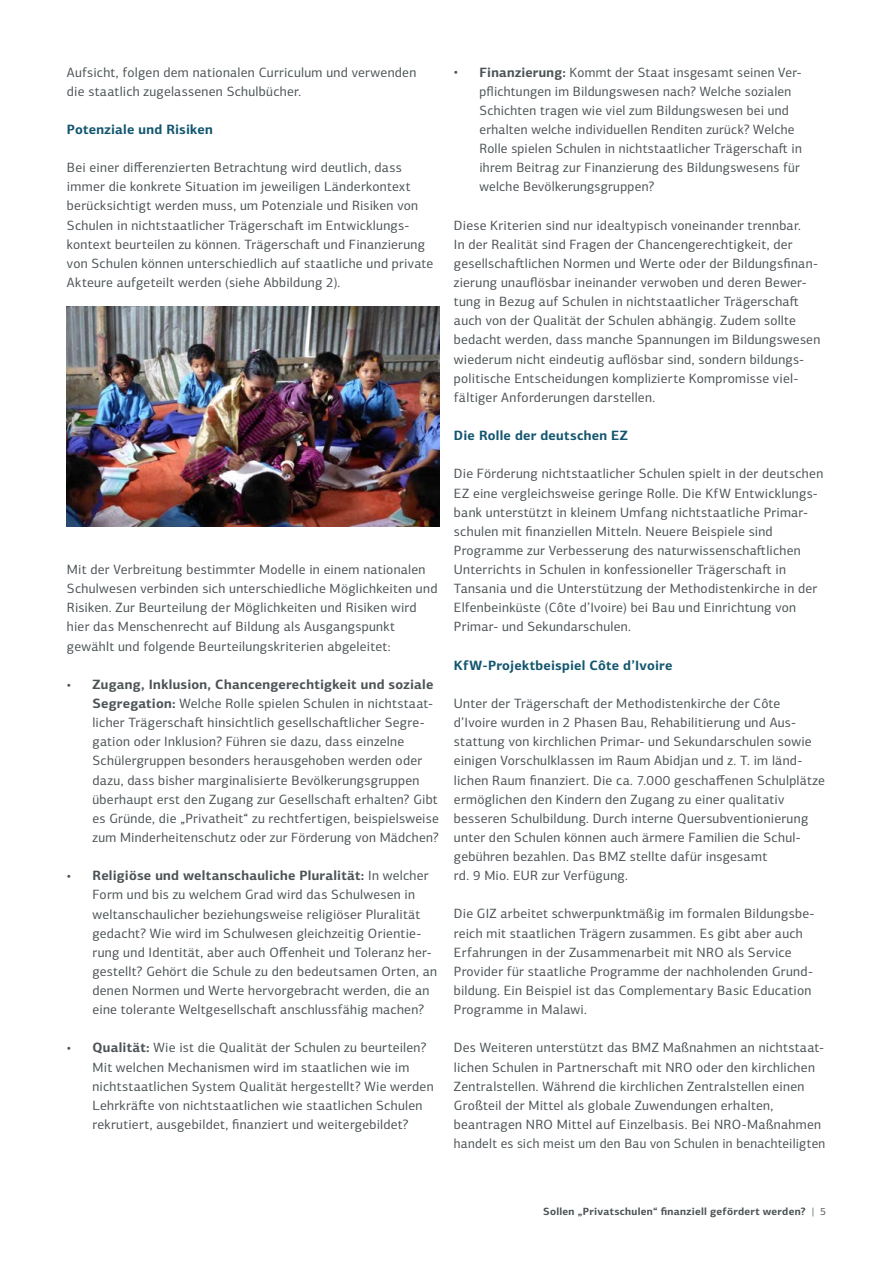
<style>
.page{position:relative;width:893px;height:1263px;background:#fff}
.page>*{position:absolute;margin:0;border:0;box-sizing:border-box;transform-origin:0 0}
.t1{font:13.5px/19.2px "KFW Centro Sans";letter-spacing:.02em;color:#4c5356}
.t2{font:700 13.5px "KFW Centro Sans";letter-spacing:.015em;color:#13566f}
.t3{font:700 10.5px "KFW Centro Sans";letter-spacing:.03em;color:#4c5356}
.s1{font-weight:700}
.s2{font-weight:400}
</style>
<div class="page">
<img style="left:67px;top:306px;width:372px;height:220px">
<p class="t1" style="left:67px;top:62px;width:351px">Aufsicht, folgen dem nationalen Curriculum und verwenden die staatlich zugelassenen Schulbücher.</p>
<p class="t2" style="left:67px;top:121px;width:147px">Potenziale und Risiken</p>
<p class="t1" style="left:67px;top:158px;width:368px">Bei einer differenzierten Betrachtung wird deutlich, dass immer die konkrete Situation im jeweiligen Länderkontext berücksichtigt werden muss, um Potenziale und Risiken von Schulen in nichtstaatlicher Trägerschaft im Entwicklungs&shy;kontext beurteilen zu können. Trägerschaft und Finanzierung von Schulen können unterschiedlich auf staatliche und private Akteure aufgeteilt werden (siehe Abbildung 2).</p>
<p class="t1" style="left:67px;top:560px;width:372px">Mit der Verbreitung bestimmter Modelle in einem nationalen Schulwesen verbinden sich unterschiedliche Möglichkeiten und Risiken. Zur Beurteilung der Möglichkeiten und Risiken wird hier das Menschenrecht auf Bildung als Ausgangspunkt gewählt und folgende Beurteilungskriterien abgeleitet:</p>
<p class="t1" style="left:92px;top:675px;width:348px;text-indent:-26px">• <span class="s1">Zugang, Inklusion, Chancengerechtigkeit und soziale Segregation:</span> Welche Rolle spielen Schulen in nichtstaat&shy;licher Trägerschaft hinsichtlich gesellschaftlicher Segre&shy;gation oder Inklusion? Führen sie dazu, dass einzelne Schülergruppen besonders herausgehoben werden oder dazu, dass bisher marginalisierte Bevölkerungsgruppen überhaupt erst den Zugang zur Gesellschaft erhalten? Gibt es Gründe, die „Privatheit“ zu rechtfertigen, beispielsweise zum Minderheitenschutz oder zur Förderung von Mädchen?</p>
<p class="t1" style="left:92px;top:866px;width:346px;text-indent:-26px">• <span class="s1">Religiöse und weltanschauliche Pluralität:</span> In welcher Form und bis zu welchem Grad wird das Schulwesen in weltanschaulicher beziehungsweise religiöser Pluralität gedacht? Wie wird im Schulwesen gleichzeitig Orientie&shy;rung und Identität, aber auch Offenheit und Toleranz her&shy;gestellt? Gehört die Schule zu den bedeutsamen Orten, an denen Normen und Werte hervorgebracht werden, die an eine tolerante Weltgesellschaft anschlussfähig machen?</p>
<p class="t1" style="left:92px;top:1038px;width:343px;text-indent:-26px">• <span class="s1">Qualität:</span> Wie ist die Qualität der Schulen zu beurteilen?<br>Mit welchen Mechanismen wird im staatlichen wie im nichtstaatlichen System Qualität hergestellt? Wie werden Lehrkräfte von nichtstaatlichen wie staatlichen Schulen rekrutiert, ausgebildet, finanziert und weitergebildet?</p>
<p class="t1" style="left:479px;top:62px;width:324px;text-indent:-26px">• <span class="s1">Finanzierung:</span> Kommt der Staat insgesamt seinen Ver&shy;pflichtungen im Bildungswesen nach? Welche sozialen Schichten tragen wie viel zum Bildungswesen bei und erhalten welche individuellen Renditen zurück? Welche Rolle spielen Schulen in nichtstaatlicher Trägerschaft in ihrem Beitrag zur Finanzierung des Bildungswesens für welche Bevölkerungsgruppen?</p>
<p class="t1" style="left:454px;top:215px;width:368px">Diese Kriterien sind nur idealtypisch voneinander trennbar.<br>In der Realität sind Fragen der Chancengerechtigkeit, der gesellschaftlichen Normen und Werte oder der Bildungsfinan&shy;zierung unauflösbar ineinander verwoben und deren Bewer&shy;tung in Bezug auf Schulen in nichtstaatlicher Trägerschaft auch von der Qualität der Schulen abhängig. Zudem sollte bedacht werden, dass manche Spannungen im Bildungswesen wiederum nicht eindeutig auflösbar sind, sondern bildungs&shy;politische Entscheidungen komplizierte Kompromisse viel&shy;fältiger Anforderungen darstellen.</p>
<p class="t2" style="left:454px;top:427px;width:176px">Die Rolle der deutschen EZ</p>
<p class="t1" style="left:454px;top:464px;width:371px">Die Förderung nichtstaatlicher Schulen spielt in der deutschen EZ eine vergleichsweise geringe Rolle. Die KfW Entwicklungs&shy;bank unterstützt in kleinem Umfang nichtstaatliche Primar&shy;schulen mit finanziellen Mitteln. Neuere Beispiele sind Programme zur Verbesserung des naturwissenschaftlichen Unterrichts in Schulen in konfessioneller Trägerschaft in Tansania und die Unterstützung der Methodistenkirche in der Elfenbeinküste (Côte d’Ivoire) bei Bau und Einrichtung von Primar- und Sekundarschulen.</p>
<p class="t2" style="left:454px;top:656px;width:220px">KfW-Projektbeispiel Côte d’Ivoire</p>
<p class="t1" style="left:454px;top:694px;width:373px">Unter der Trägerschaft der Methodistenkirche der Côte d’Ivoire wurden in 2 Phasen Bau, Rehabilitierung und Aus&shy;stattung von kirchlichen Primar- und Sekundarschulen sowie einigen Vorschulklassen im Raum Abidjan und z. T. im länd&shy;lichen Raum finanziert. Die ca. 7.000 geschaffenen Schulplätze ermöglichen den Kindern den Zugang zu einer qualitativ besseren Schulbildung. Durch interne Quersubventionierung unter den Schulen können auch ärmere Familien die Schul&shy;gebühren bezahlen. Das BMZ stellte dafür insgesamt<br>rd. 9 Mio. EUR zur Verfügung.</p>
<p class="t1" style="left:454px;top:904px;width:362px">Die GIZ arbeitet schwerpunktmäßig im formalen Bildungsbe&shy;reich mit staatlichen Trägern zusammen. Es gibt aber auch Erfahrungen in der Zusammenarbeit mit NRO als Service Provider für staatliche Programme der nachholenden Grund&shy;bildung. Ein Beispiel ist das Complementary Basic Education Programme in Malawi.</p>
<p class="t1" style="left:454px;top:1038px;width:373px">Des Weiteren unterstützt das BMZ Maßnahmen an nichtstaat&shy;lichen Schulen in Partnerschaft mit NRO oder den kirchlichen Zentralstellen. Während die kirchlichen Zentralstellen einen Großteil der Mittel als globale Zuwendungen erhalten, beantragen NRO Mittel auf Einzelbasis. Bei NRO-Maßnahmen handelt es sich meist um den Bau von Schulen in benachteiligten</p>
<p class="t3" style="left:543px;top:1205px;width:284px">Sollen „Privatschulen“ finanziell gefördert werden? <span class="s2">| 5</span></p>
</div>
